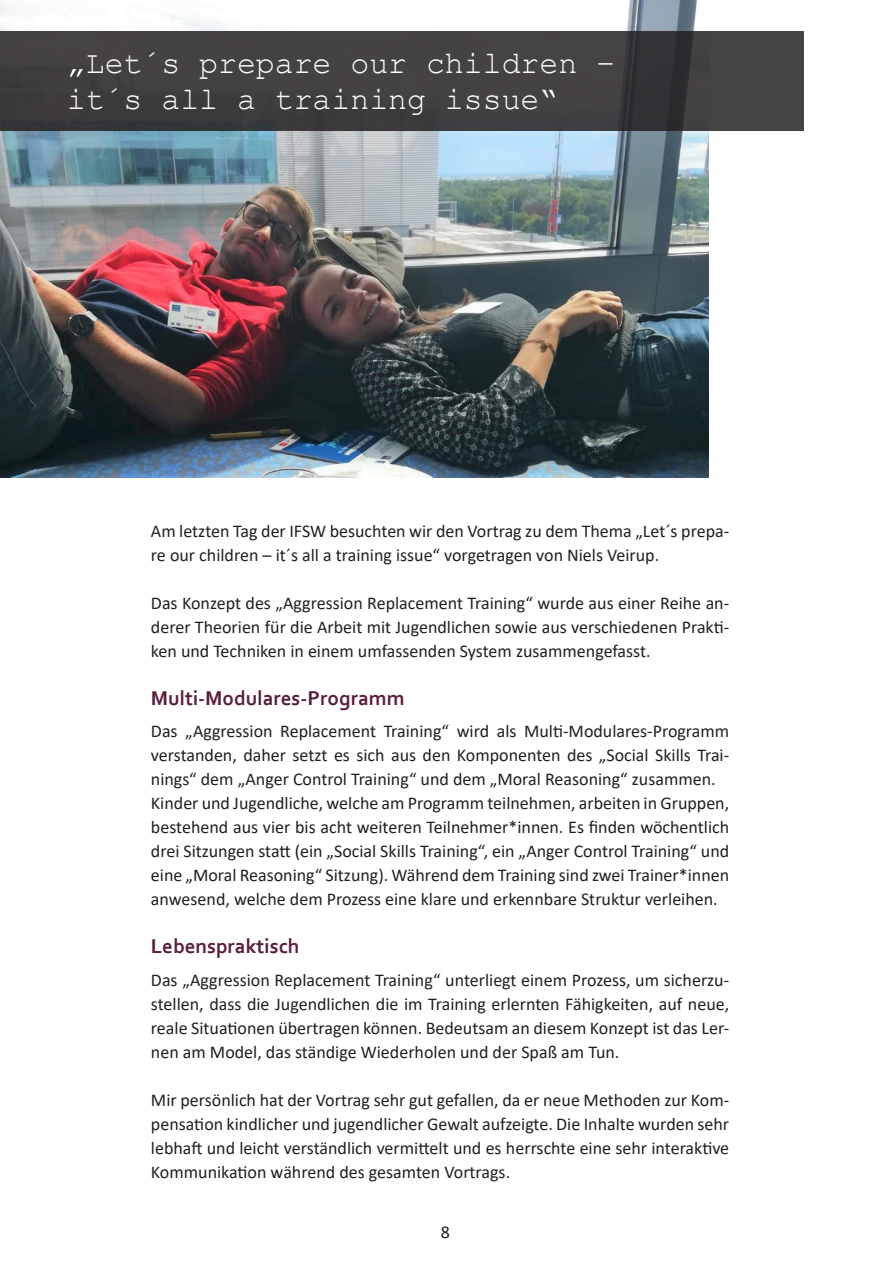
<style>
.page{position:relative;width:893px;height:1263px;background:#fff}
.page>*{position:absolute;margin:0;border:0;box-sizing:border-box;transform-origin:0 0}
.Ü1{font:31.5px/36px "Courier New";color:#fff}
.Ü2{font:700 21px "Corbel";color:#5a1e3d}
.Flusstext{font:18px/24px "Calibri";color:#231f20;text-align:justify}
</style>
<div class="page">
<img style="left:0;top:0;width:709px;height:477px">
<svg style="left:0;top:31px;width:804px;height:100px;background:#403e3f"></svg>
<p class="Ü1" style="left:67px;top:44px;width:550px">„Let´s prepare our children – it´s all a training issue“</p>
<p class="Flusstext" style="left:151px;top:518px;width:580px">Am letzten Tag der IFSW besuchten wir den Vortrag zu dem Thema „Let´s prepa&shy;re our children – it´s all a training issue“ vorgetragen von Niels Veirup.</p>
<p class="Flusstext" style="left:151px;top:590px;width:580px">Das Konzept des „Aggression Replacement Training“ wurde aus einer Reihe an&shy;derer Theorien für die Arbeit mit Jugendlichen sowie aus verschiedenen Prakti&shy;ken und Techniken in einem umfassenden System zusammengefasst.</p>
<p class="Ü2" style="left:151px;top:685px;width:255px">Multi-Modulares-Programm</p>
<p class="Flusstext" style="left:151px;top:719px;width:580px">Das „Aggression Replacement Training“ wird als Multi-Modulares-Programm verstanden, daher setzt es sich aus den Komponenten des „Social Skills Trai&shy;nings“ dem „Anger Control Training“ und dem „Moral Reasoning“ zusammen.</p>
<p class="Flusstext" style="left:151px;top:791px;width:580px">Kinder und Jugendliche, welche am Programm teilnehmen, arbeiten in Gruppen, bestehend aus vier bis acht weiteren Teilnehmer*innen. Es finden wöchentlich drei Sitzungen statt (ein „Social Skills Training“, ein „Anger Control Training“ und eine „Moral Reasoning“ Sitzung). Während dem Training sind zwei Trainer*innen anwesend, welche dem Prozess eine klare und erkennbare Struktur verleihen.</p>
<p class="Ü2" style="left:151px;top:933px;width:150px">Lebenspraktisch</p>
<p class="Flusstext" style="left:151px;top:967px;width:580px">Das „Aggression Replacement Training“ unterliegt einem Prozess, um sicherzu&shy;stellen, dass die Jugendlichen die im Training erlernten Fähigkeiten, auf neue, reale Situationen übertragen können. Bedeutsam an diesem Konzept ist das Ler&shy;nen am Model, das ständige Wiederholen und der Spaß am Tun.</p>
<p class="Flusstext" style="left:151px;top:1087px;width:580px">Mir persönlich hat der Vortrag sehr gut gefallen, da er neue Methoden zur Kom&shy;pensation kindlicher und jugendlicher Gewalt aufzeigte. Die Inhalte wurden sehr lebhaft und leicht verständlich vermittelt und es herrschte eine sehr interaktive Kommunikation während des gesamten Vortrags.</p>
<p class="Flusstext" style="left:441px;top:1220px;width:11px">8</p>
</div>
